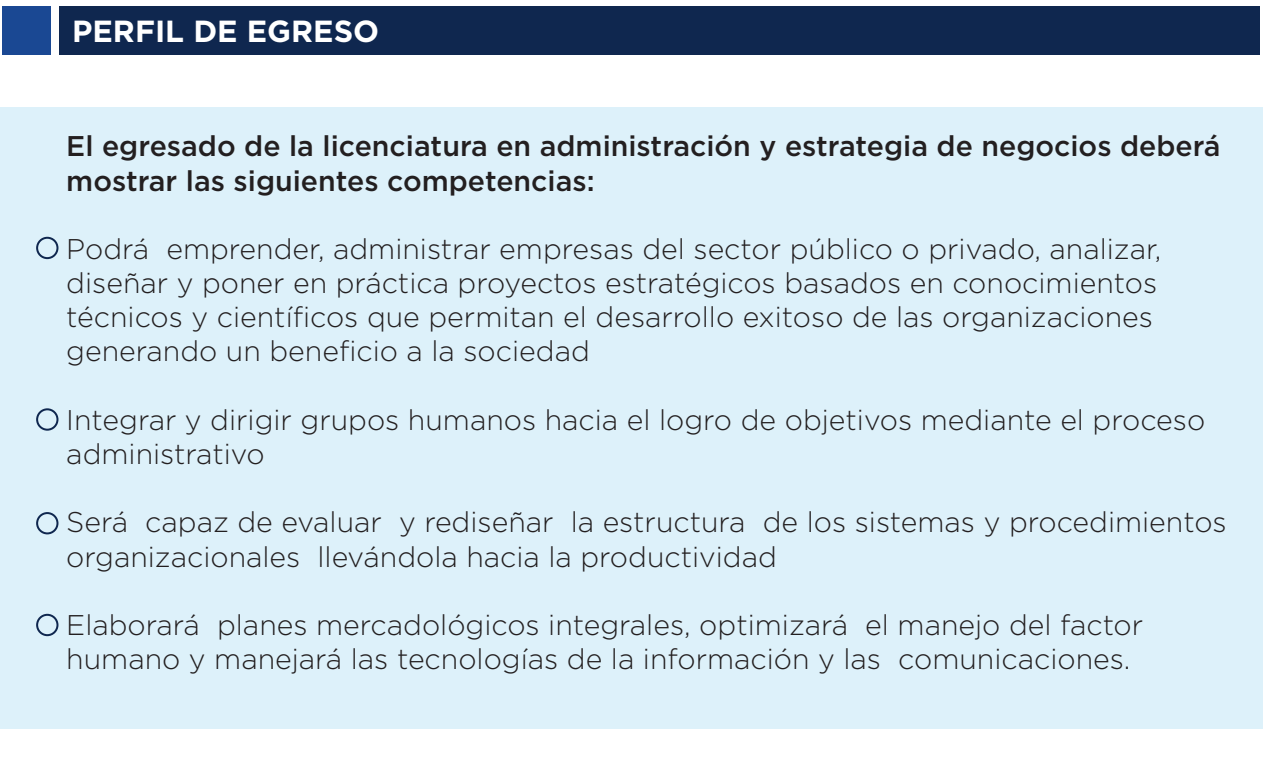
<style>
.page{position:relative;width:1263px;height:768px;background:#fff}
.page>*{position:absolute;margin:0;border:0;box-sizing:border-box;transform-origin:0 0}
.t1{font:700 30.6px "Gotham";color:#fff}
.t2{font:300 28.4px/34.2px "Gotham";color:#231f20}
.t3{font:500 28.4px/34.2px "Gotham";color:#231f20}
</style>
<div class="page">
<div style="left:0;top:108px;width:1263px;height:621px;background:#ddf1fa"></div>
<div style="left:36px;top:237px;width:22px;height:22px;border:2px solid #0f274f;border-radius:50%"></div>
<div style="left:36px;top:408px;width:22px;height:23px;border:2px solid #0f274f;border-radius:50%"></div>
<div style="left:36px;top:512px;width:22px;height:22px;border:2px solid #0f274f;border-radius:50%"></div>
<div style="left:36px;top:614px;width:22px;height:22px;border:2px solid #0f274f;border-radius:50%"></div>
<div style="left:60px;top:6px;width:1200px;height:49px;background:#0f274f"></div>
<div style="left:3px;top:6px;width:48px;height:49px;background:#1a4893"></div>
<p class="t1" style="left:72px;top:10px;width:309px">PERFIL DE EGRESO</p>
<p class="t3" style="left:66px;top:129px;width:1156px">El egresado de la licenciatura en administración y estrategia de negocios deberá mostrar las siguientes competencias:</p>
<p class="t2" style="left:66px;top:231px;width:1096px">Podrá emprender, administrar empresas del sector público o privado, analizar, diseñar y poner en práctica proyectos estratégicos basados en conocimientos técnicos y científicos que permitan el desarrollo exitoso de las organizaciones generando un beneficio a la sociedad</p>
<p class="t2" style="left:66px;top:402px;width:1140px">Integrar y dirigir grupos humanos hacia el logro de objetivos mediante el proceso administrativo</p>
<p class="t2" style="left:66px;top:505px;width:1162px">Será capaz de evaluar y rediseñar la estructura de los sistemas y procedimientos organizacionales llevándola hacia la productividad</p>
<p class="t2" style="left:66px;top:607px;width:1078px">Elaborará planes mercadológicos integrales, optimizará el manejo del factor humano y manejará las tecnologías de la información y las comunicaciones.</p>
</div>
